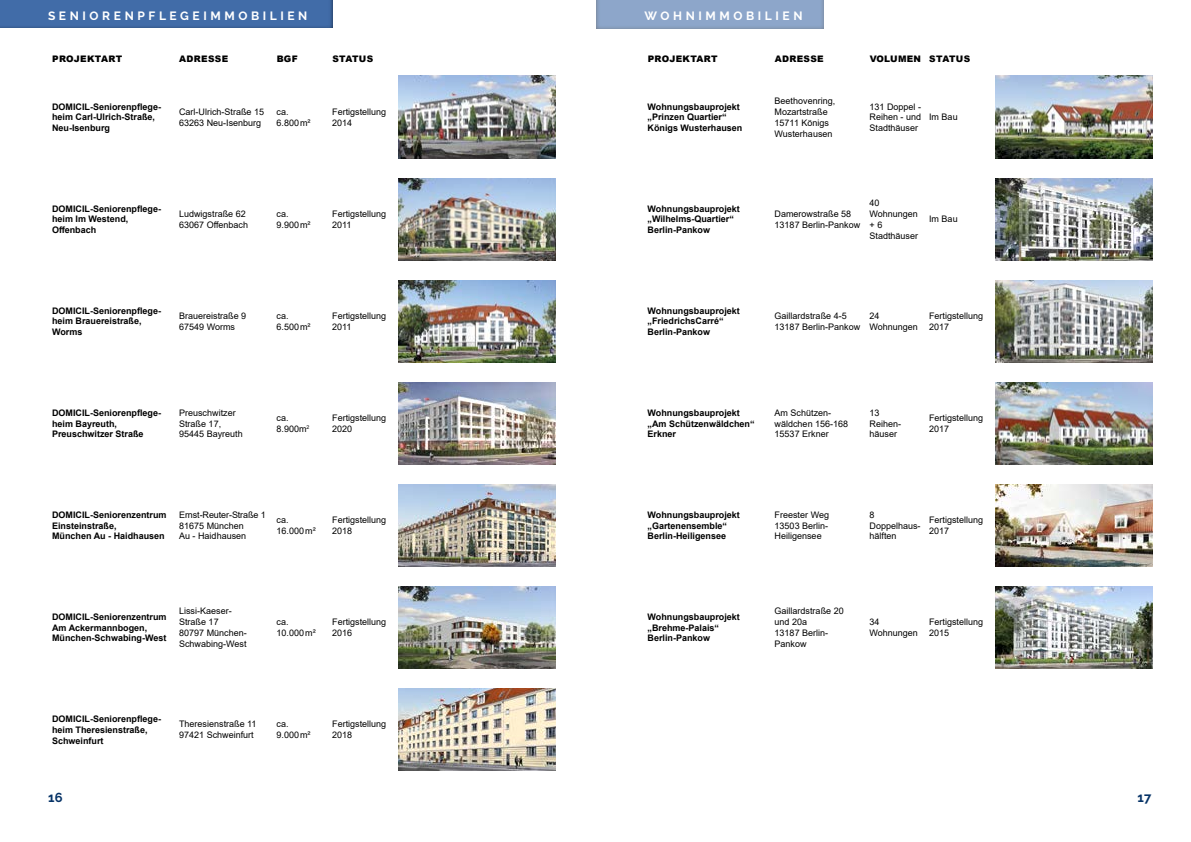
<style>
.page{position:relative;width:1191px;height:842px;background:#fff}
.page>*{position:absolute;margin:0;border:0;box-sizing:border-box;transform-origin:0 0}
.t1{font:700 13px "Raleway";color:#053266}
.t2{font:700 12px "Raleway";letter-spacing:.3em;color:#fff}
.t3{font:9px/10.8px "Arial";color:#000}
.t4{font:700 9px/10.8px "Arial";color:#000}
.t5{font:900 9px "Arial";letter-spacing:.035em;color:#000}
</style>
<div class="page">
<div style="left:0;top:0;width:343px;height:29px;background:#000;opacity:.75"></div>
<img style="left:398px;top:76px;width:158px;height:82px">
<img style="left:398px;top:178px;width:158px;height:82px">
<img style="left:398px;top:280px;width:158px;height:82px">
<img style="left:398px;top:382px;width:158px;height:82px">
<img style="left:398px;top:484px;width:158px;height:82px">
<img style="left:398px;top:586px;width:158px;height:82px">
<img style="left:398px;top:688px;width:158px;height:82px">
<div style="left:587px;top:0;width:245px;height:30px;background:#000;opacity:.75"></div>
<img style="left:995px;top:76px;width:157px;height:82px">
<img style="left:995px;top:178px;width:157px;height:82px">
<img style="left:995px;top:280px;width:157px;height:82px">
<img style="left:995px;top:382px;width:157px;height:82px">
<img style="left:995px;top:484px;width:157px;height:82px">
<img style="left:995px;top:586px;width:157px;height:82px">
<h2 class="t2" style="left:48px;top:9px;width:261px">SENIORENPFLEGEIMMOBILIEN</h2>
<h2 class="t2" style="left:644px;top:9px;width:159px">WOHNIMMOBILIEN</h2>
<p class="t5" style="left:52px;top:53px;width:71px">PROJEKTART</p>
<p class="t5" style="left:179px;top:53px;width:50px">ADRESSE</p>
<p class="t5" style="left:277px;top:53px;width:23px">BGF</p>
<p class="t5" style="left:332px;top:53px;width:42px">STATUS</p>
<p class="t5" style="left:647px;top:52px;width:71px">PROJEKTART</p>
<p class="t5" style="left:774px;top:52px;width:50px">ADRESSE</p>
<p class="t5" style="left:869px;top:52px;width:102px">VOLUMEN STATUS</p>
<p class="t4" style="left:52px;top:101px;width:111px">DOMICIL-Seniorenpflege&shy;heim Carl-Ulrich-Straße,<br>Neu-Isenburg</p>
<p class="t3" style="left:179px;top:106px;width:87px">Carl-Ulrich-Straße 15<br>63263 Neu-Isenburg</p>
<p class="t3" style="left:276px;top:106px;width:36px">ca.<br>6.800m²</p>
<p class="t3" style="left:332px;top:106px;width:56px">Fertigstellung<br>2014</p>
<p class="t4" style="left:647px;top:101px;width:96px">Wohnungsbauprojekt „Prinzen Quartier“<br>Königs Wusterhausen</p>
<p class="t3" style="left:774px;top:96px;width:62px">Beethovenring,<br>Mozartstraße<br>15711 Königs<br>Wusterhausen</p>
<p class="t3" style="left:869px;top:101px;width:53px;text-align:justify">131 Doppel - Reihen - und Stadthäuser</p>
<p class="t3" style="left:929px;top:112px;width:30px">Im Bau</p>
<p class="t4" style="left:52px;top:203px;width:111px">DOMICIL-Seniorenpflege&shy;heim Im Westend,<br>Offenbach</p>
<p class="t3" style="left:179px;top:208px;width:70px">Ludwigstraße 62<br>63067 Offenbach</p>
<p class="t3" style="left:276px;top:208px;width:36px">ca.<br>9.900m²</p>
<p class="t3" style="left:332px;top:208px;width:56px">Fertigstellung<br>2011</p>
<p class="t4" style="left:647px;top:203px;width:94px">Wohnungsbauprojekt „Wilhelms-Quartier“<br>Berlin-Pankow</p>
<p class="t3" style="left:774px;top:208px;width:87px">Damerowstraße 58<br>13187 Berlin-Pankow</p>
<p class="t3" style="left:869px;top:198px;width:50px">40<br>Wohnungen + 6<br>Stadthäuser</p>
<p class="t3" style="left:929px;top:214px;width:30px">Im Bau</p>
<p class="t4" style="left:52px;top:305px;width:111px">DOMICIL-Seniorenpflege&shy;heim Brauereistraße,<br>Worms</p>
<p class="t3" style="left:179px;top:310px;width:69px">Brauereistraße 9<br>67549 Worms</p>
<p class="t3" style="left:276px;top:310px;width:36px">ca.<br>6.500m²</p>
<p class="t3" style="left:332px;top:310px;width:56px">Fertigstellung<br>2011</p>
<p class="t4" style="left:647px;top:305px;width:94px">Wohnungsbauprojekt „FriedrichsCarré“<br>Berlin-Pankow</p>
<p class="t3" style="left:774px;top:310px;width:87px">Gaillardstraße 4-5<br>13187 Berlin-Pankow</p>
<p class="t3" style="left:869px;top:310px;width:50px">24<br>Wohnungen</p>
<p class="t3" style="left:929px;top:310px;width:56px">Fertigstellung<br>2017</p>
<p class="t4" style="left:52px;top:407px;width:110px">DOMICIL-Seniorenpflege&shy;heim Bayreuth,<br>Preuschwitzer Straße</p>
<p class="t3" style="left:179px;top:407px;width:65px">Preuschwitzer<br>Straße 17,<br>95445 Bayreuth</p>
<p class="t3" style="left:276px;top:412px;width:34px">ca.<br>8.900m<sup>2</sup></p>
<p class="t3" style="left:332px;top:412px;width:56px">Fertigstellung<br>2020</p>
<p class="t4" style="left:647px;top:407px;width:109px">Wohnungsbauprojekt „Am Schützenwäldchen“<br>Erkner</p>
<p class="t3" style="left:774px;top:407px;width:75px">Am Schützen&shy;wäldchen 156-168<br>15537 Erkner</p>
<p class="t3" style="left:869px;top:407px;width:33px">13<br>Reihen&shy;häuser</p>
<p class="t3" style="left:929px;top:412px;width:56px">Fertigstellung<br>2017</p>
<p class="t4" style="left:52px;top:509px;width:116px">DOMICIL-Seniorenzentrum<br>Einsteinstraße,<br>München Au - Haidhausen</p>
<p class="t3" style="left:179px;top:509px;width:88px">Ernst-Reuter-Straße 1<br>81675 München<br>Au - Haidhausen</p>
<p class="t3" style="left:276px;top:515px;width:41px">ca.<br>16.000m²</p>
<p class="t3" style="left:332px;top:515px;width:56px">Fertigstellung<br>2018</p>
<p class="t4" style="left:647px;top:509px;width:94px">Wohnungsbauprojekt „Gartenensemble“<br>Berlin-Heiligensee</p>
<p class="t3" style="left:774px;top:509px;width:56px;text-align:justify">Freester Weg 13503 Berlin-Heiligensee</p>
<p class="t3" style="left:869px;top:509px;width:53px">8<br>Doppelhaus&shy;hälften</p>
<p class="t3" style="left:929px;top:515px;width:56px">Fertigstellung<br>2017</p>
<p class="t4" style="left:52px;top:611px;width:116px">DOMICIL-Seniorenzentrum<br>Am Ackermannbogen,<br>München-Schwabing-West</p>
<p class="t3" style="left:179px;top:606px;width:69px">Lissi-Kaeser-<br>Straße 17<br>80797 München-<br>Schwabing-West</p>
<p class="t3" style="left:276px;top:617px;width:41px">ca.<br>10.000m²</p>
<p class="t3" style="left:332px;top:617px;width:56px">Fertigstellung<br>2016</p>
<p class="t4" style="left:647px;top:611px;width:94px">Wohnungsbauprojekt „Brehme-Palais“<br>Berlin-Pankow</p>
<p class="t3" style="left:774px;top:606px;width:71px">Gaillardstraße 20 und 20a<br>13187 Berlin-<br>Pankow</p>
<p class="t3" style="left:869px;top:617px;width:50px">34<br>Wohnungen</p>
<p class="t3" style="left:929px;top:617px;width:56px">Fertigstellung<br>2015</p>
<p class="t4" style="left:52px;top:713px;width:110px">DOMICIL-Seniorenpflege&shy;heim Theresienstraße,<br>Schweinfurt</p>
<p class="t3" style="left:179px;top:719px;width:79px">Theresienstraße 11<br>97421 Schweinfurt</p>
<p class="t3" style="left:276px;top:719px;width:36px">ca.<br>9.000m²</p>
<p class="t3" style="left:332px;top:719px;width:56px">Fertigstellung<br>2018</p>
<h1 class="t1" style="left:48px;top:790px;width:16px">16</h1>
<h1 class="t1" style="left:1137px;top:790px;width:15px">17</h1>
</div>
